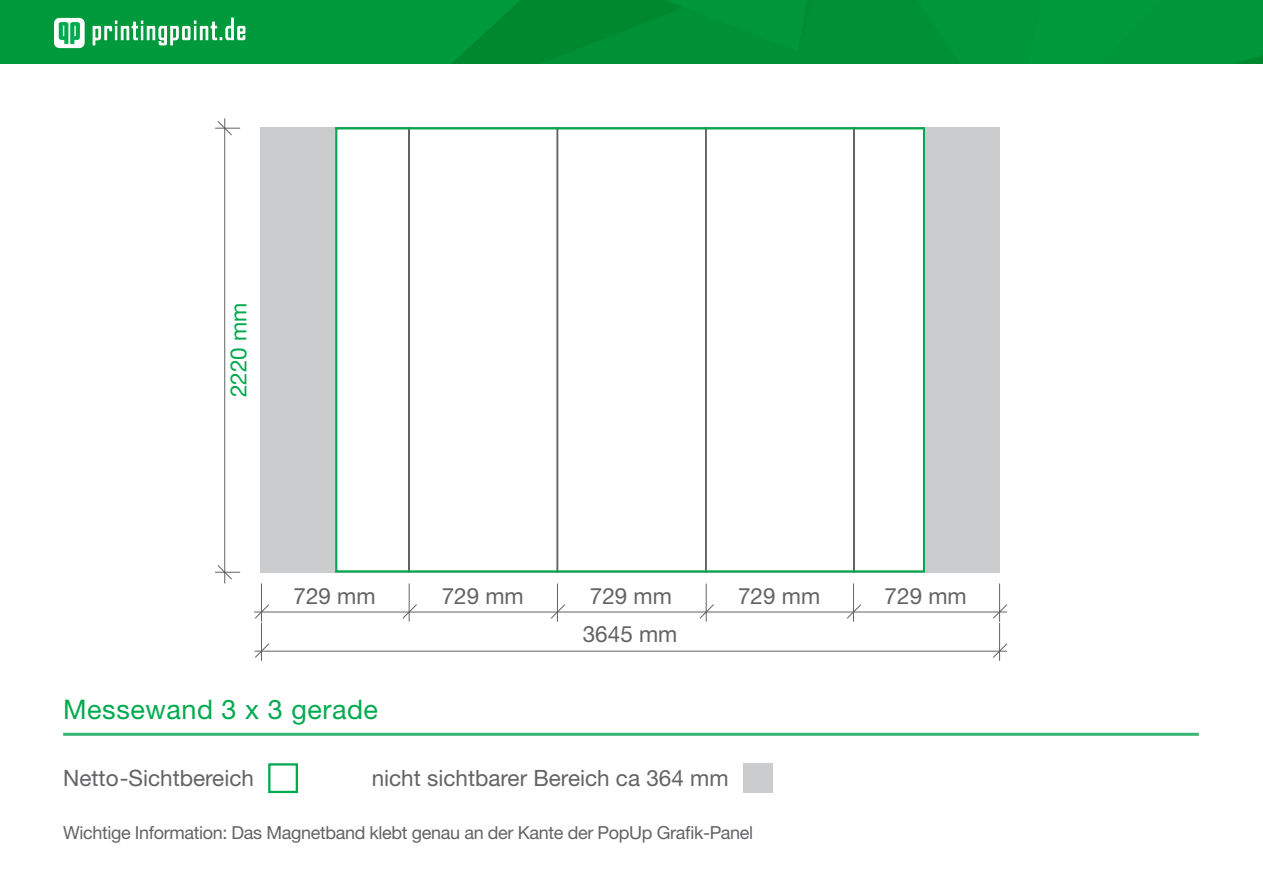
<style>
.page{position:relative;width:1263px;height:893px;background:#fff}
.page>*{position:absolute;margin:0;border:0;box-sizing:border-box;transform-origin:0 0}
.t1{font:27px "Helvetica Neue";letter-spacing:.02em;color:#00aa4e}
.t2{font:22.5px "Helvetica Neue";color:#636366}
.t3{font:22.5px "Helvetica Neue";color:#00a94e}
.t4{font:18px "Helvetica Neue";letter-spacing:-.02em;color:#636366}
</style>
<div class="page">
<img style="left:0;top:0;width:1263px;height:64px">
<svg style="left:92px;top:17px;width:154px;height:29px"></svg>
<div style="left:54px;top:18px;width:31px;height:30px;background:#fff;border-radius:5px"></div>
<svg style="left:59px;top:22px;width:21px;height:22px"></svg>
<hr style="left:63px;top:733px;width:1136px;height:3px;background:#36b673">
<svg style="left:217px;top:120px;width:790px;height:532px"></svg>
<svg style="left:260px;top:130px;width:740px;height:443px"></svg>
<div style="left:335px;top:127px;width:590px;height:445px;border:2px solid #00a94e"></div>
<div style="left:925px;top:127px;width:75px;height:445px;background:#cbccce"></div>
<div style="left:260px;top:127px;width:75px;height:445px;background:#cbccce"></div>
<div style="left:268px;top:763px;width:30px;height:30px;border:2px solid #00a94e"></div>
<div style="left:743px;top:763px;width:29px;height:30px;background:#cbccce"></div>
<p class="t3" style="left:225px;top:397px;width:96px;rotate:-90deg">2220 mm</p>
<p class="t2" style="left:293px;top:582px;width:84px">729 mm</p>
<p class="t2" style="left:442px;top:582px;width:84px">729 mm</p>
<p class="t2" style="left:590px;top:582px;width:84px">729 mm</p>
<p class="t2" style="left:738px;top:582px;width:84px">729 mm</p>
<p class="t2" style="left:885px;top:582px;width:84px">729 mm</p>
<p class="t2" style="left:583px;top:621px;width:96px">3645 mm</p>
<p class="t1" style="left:63px;top:693px;width:316px">Messewand 3 x 3 gerade</p>
<p class="t2" style="left:63px;top:764px;width:192px">Netto-Sichtbereich</p>
<p class="t2" style="left:372px;top:764px;width:358px">nicht sichtbarer Bereich ca 364 mm</p>
<p class="t4" style="left:63px;top:822px;width:691px">Wichtige Information: Das Magnetband klebt genau an der Kante der PopUp Grafik-Panel</p>
</div>
